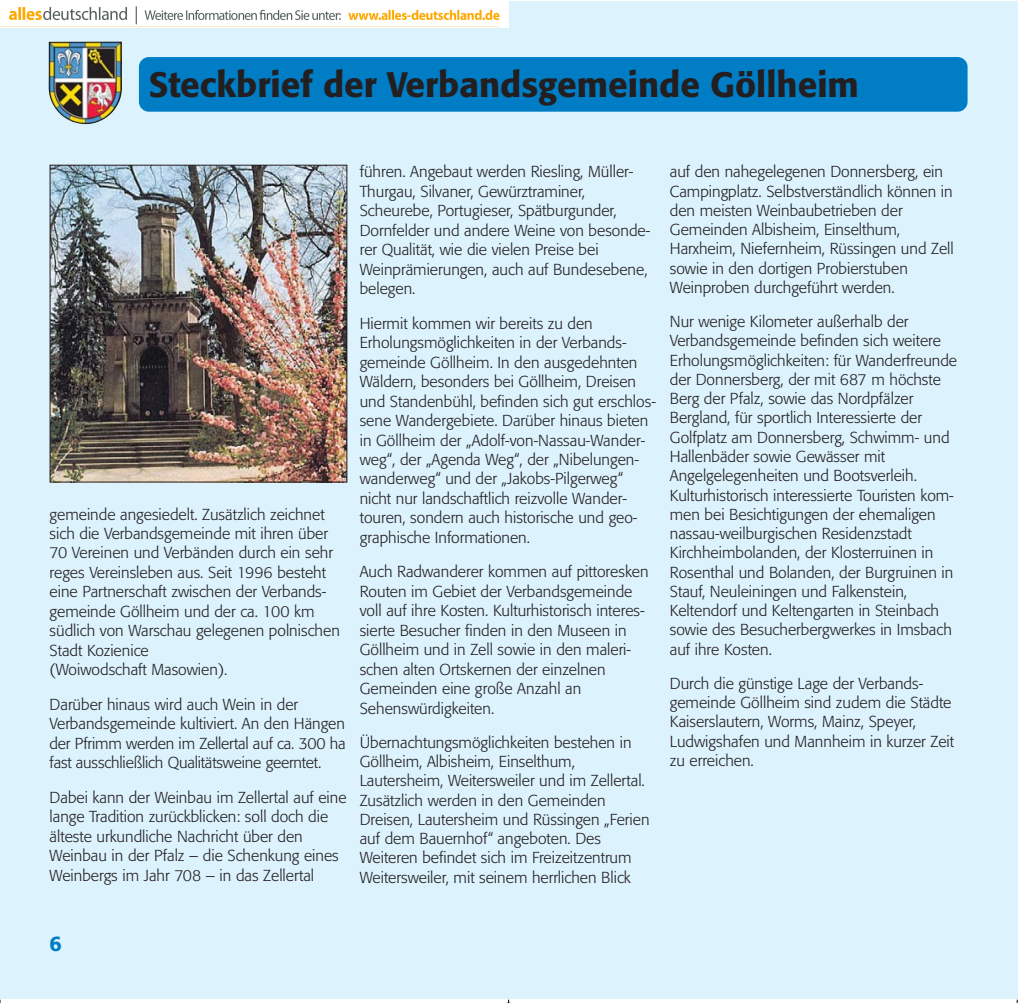
<style>
.page{position:relative;width:1018px;height:1003px;background:#fff}
.page>*{position:absolute;margin:0;border:0;box-sizing:border-box;transform-origin:0 0}
.t1{font:500 35px "Formata";color:#231f20}
.t2{font:500 21px "Formata";color:#007dc5}
.t3{font:300 15.75px/19.4px "Formata";color:#231f20}
</style>
<div class="page">
<div style="left:0;top:1px;width:1017px;height:997px;background:#dcf2fd"></div>
<div style="left:139px;top:57px;width:828px;height:55px;background:#007dc5;border-radius:10px"></div>
<img style="left:52px;top:167px;width:293px;height:313px">
<div style="left:50px;top:165px;width:297px;height:317px;border:1px solid #231f20"></div>
<img style="left:49px;top:42px;width:73px;height:83px">
<img style="left:0;top:1px;width:509px;height:26px">
<h1 class="t1" style="left:149px;top:69px;width:711px">Steckbrief der Verbandsgemeinde Göllheim</h1>
<p class="t3" style="left:50px;top:505px;width:292px">gemeinde angesiedelt. Zusätzlich zeichnet sich die Verbandsgemeinde mit ihren über 70 Vereinen und Verbänden durch ein sehr reges Vereinsleben aus. Seit 1996 besteht eine Partnerschaft zwischen der Verbands&shy;gemeinde Göllheim und der ca. 100 km südlich von Warschau gelegenen polnischen Stadt Kozienice<br>(Woiwodschaft Masowien).</p>
<p class="t3" style="left:50px;top:695px;width:298px">Darüber hinaus wird auch Wein in der Verbandsgemeinde kultiviert. An den Hängen der Pfrimm werden im Zellertal auf ca. 300 ha fast ausschließlich Qualitätsweine geerntet.</p>
<p class="t3" style="left:50px;top:788px;width:298px">Dabei kann der Weinbau im Zellertal auf eine lange Tradition zurückblicken: soll doch die älteste urkundliche Nachricht über den Weinbau in der Pfalz – die Schenkung eines Weinbergs im Jahr 708 – in das Zellertal</p>
<p class="t3" style="left:360px;top:163px;width:292px">führen. Angebaut werden Riesling, Müller-Thurgau, Silvaner, Gewürztraminer, Scheurebe, Portugieser, Spätburgunder, Dornfelder und andere Weine von besonde&shy;rer Qualität, wie die vielen Preise bei Weinprämierungen, auch auf Bundesebene, belegen.</p>
<p class="t3" style="left:360px;top:314px;width:298px">Hiermit kommen wir bereits zu den Erholungsmöglichkeiten in der Verbands&shy;gemeinde Göllheim. In den ausgedehnten Wäldern, besonders bei Göllheim, Dreisen und Standenbühl, befinden sich gut erschlos&shy;sene Wandergebiete. Darüber hinaus bieten in Göllheim der „Adolf-von-Nassau-Wander&shy;weg“, der „Agenda Weg“, der „Nibelungen&shy;wanderweg“ und der „Jakobs-Pilgerweg“ nicht nur landschaftlich reizvolle Wander&shy;touren, sondern auch historische und geo&shy;graphische Informationen.</p>
<p class="t3" style="left:360px;top:563px;width:290px">Auch Radwanderer kommen auf pittoresken Routen im Gebiet der Verbandsgemeinde voll auf ihre Kosten. Kulturhistorisch interes&shy;sierte Besucher finden in den Museen in Göllheim und in Zell sowie in den maleri&shy;schen alten Ortskernen der einzelnen Gemeinden eine große Anzahl an Sehenswürdigkeiten.</p>
<p class="t3" style="left:360px;top:733px;width:291px">Übernachtungsmöglichkeiten bestehen in Göllheim, Albisheim, Einselthum, Lautersheim, Weitersweiler und im Zellertal.<br>Zusätzlich werden in den Gemeinden Dreisen, Lautersheim und Rüssingen „Ferien auf dem Bauernhof“ angeboten. Des Weiteren befindet sich im Freizeitzentrum Weitersweiler, mit seinem herrlichen Blick</p>
<p class="t3" style="left:670px;top:163px;width:285px">auf den nahegelegenen Donnersberg, ein Campingplatz. Selbstverständlich können in den meisten Weinbaubetrieben der Gemeinden Albisheim, Einselthum, Harxheim, Niefernheim, Rüssingen und Zell sowie in den dortigen Probierstuben Weinproben durchgeführt werden.</p>
<p class="t3" style="left:670px;top:313px;width:289px">Nur wenige Kilometer außerhalb der Verbandsgemeinde befinden sich weitere Erholungsmöglichkeiten: für Wanderfreunde der Donnersberg, der mit 687 m höchste Berg der Pfalz, sowie das Nordpfälzer Bergland, für sportlich Interessierte der Golfplatz am Donnersberg, Schwimm- und Hallenbäder sowie Gewässer mit Angelgelegenheiten und Bootsverleih.<br>Kulturhistorisch interessierte Touristen kom&shy;men bei Besichtigungen der ehemaligen nassau-weilburgischen Residenzstadt Kirchheimbolanden, der Klosterruinen in Rosenthal und Bolanden, der Burgruinen in Stauf, Neuleiningen und Falkenstein, Keltendorf und Keltengarten in Steinbach sowie des Besucherbergwerkes in Imsbach auf ihre Kosten.</p>
<p class="t3" style="left:670px;top:674px;width:286px">Durch die günstige Lage der Verbands&shy;gemeinde Göllheim sind zudem die Städte Kaiserslautern, Worms, Mainz, Speyer, Ludwigshafen und Mannheim in kurzer Zeit zu erreichen.</p>
<h2 class="t2" style="left:50px;top:934px;width:14px">6</h2>
</div>
